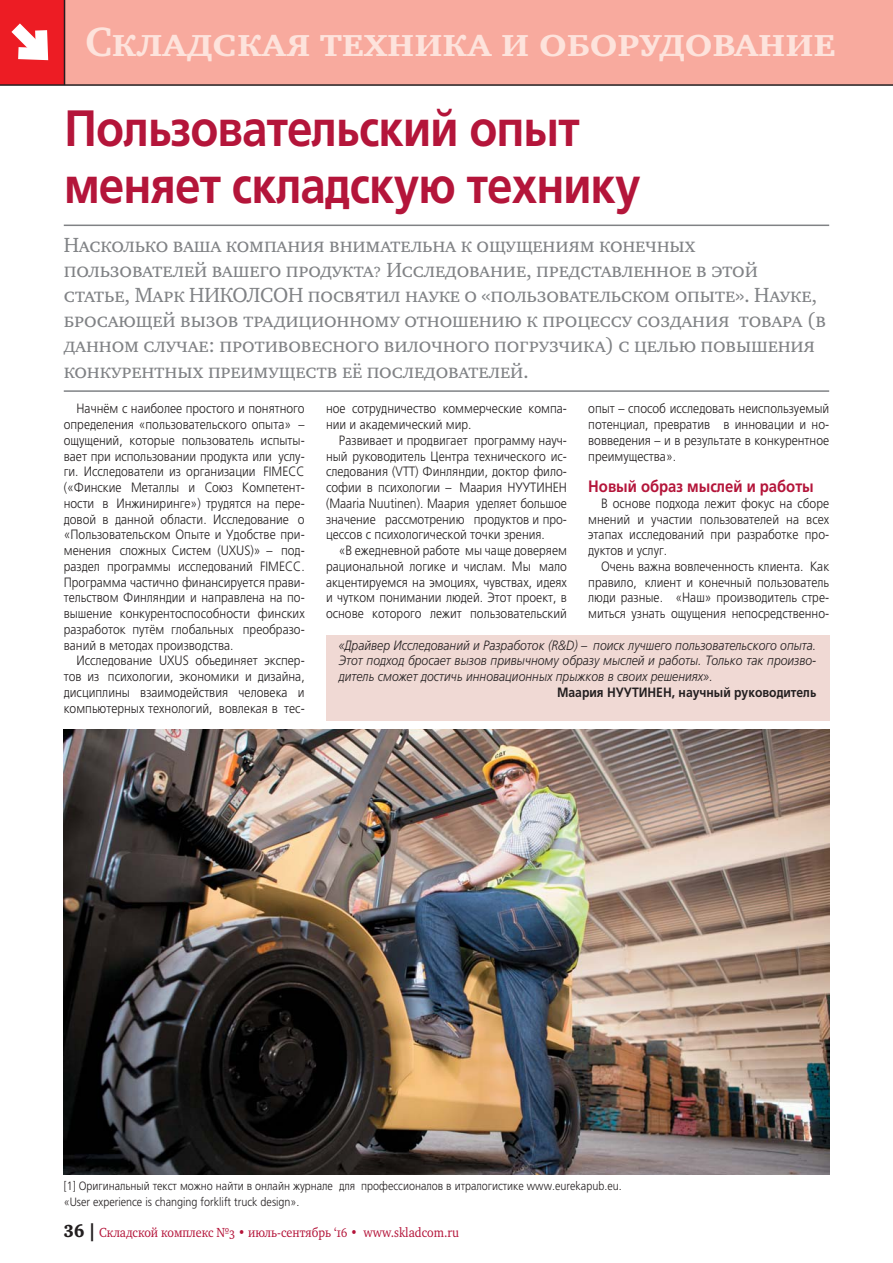
<style>
.page{position:relative;width:893px;height:1263px;background:#fff}
.page>*{position:absolute;margin:0;border:0;box-sizing:border-box;transform-origin:0 0}
.t1{font:51px/57px "AG Foreigner Medium C";letter-spacing:-.02em;color:#b4153a;scale:.9 1}
.t2{font:700 42px "Charter SCC";color:#fde3dc}
.t3{font:21px/25.2px "Charter SCC";letter-spacing:-.01em;color:#808285}
.t4{font:700 16.5px "AG Foreigner Light C";color:#b4153a;scale:.9 1}
.t5{font:13.5px/15.8px "AG Foreigner Light C";color:#231f20;text-align:justify;scale:.9 1}
.t6{font:italic 13.5px/15.8px "AG Foreigner Light C";color:#231f20;text-align:justify;scale:.9 1}
.t7{font:13.5px "Charter OSC";color:#b4153a;scale:.9 1}
.t8{font:700 13.5px "AG Foreigner Light C";color:#231f20;scale:.9 1}
.t9{font:12px/15.8px "AG Foreigner Light C";color:#231f20;scale:.9 1}
.s1{font-family:"Charter Black C";font-size:18px;color:#231f20}
</style>
<div class="page">
<div style="left:51px;top:0;width:842px;height:85px;background:#f8aa9e"></div>
<div style="left:0;top:0;width:64px;height:85px;background:#ed1c24"></div>
<svg style="left:11px;top:23px;width:38px;height:38px"></svg>
<hr style="left:64px;top:0;width:1px;height:85px;background:#231f20">
<hr style="left:0;top:84px;width:893px;height:2px;background:#231f20">
<hr style="left:64px;top:225px;width:765px;height:1px;background:#808285">
<hr style="left:64px;top:390px;width:765px;height:2px;background:#808285">
<img style="left:64px;top:729px;width:765px;height:445px">
<div style="left:326px;top:634px;width:503px;height:86px;background:#f0d9d4"></div>
<h2 class="t2" style="left:85px;top:16px;width:752px">Складская техника и оборудование</h2>
<h1 class="t1" style="left:64px;top:102px;width:642px">Пользовательский опыт меняет складскую технику</h1>
<p class="t3" style="left:64px;top:232px;width:764px">Насколько ваша компания внимательна к ощущениям конечных пользователей вашего продукта? Исследование, представленное в этой статье, Марк НИКОЛСОН посвятил науке о «пользовательском опыте». Науке, бросающей вызов традиционному отношению к процессу создания товара (в данном случае: противовесного вилочного погрузчика) с целью повышения конкурентных преимуществ её последователей.</p>
<p class="t5" style="left:64px;top:401px;width:269px;text-indent:13px">Начнём с наиболее простого и понятного определения «пользовательского опыта» – ощущений, которые пользователь испыты&shy;вает при использовании продукта или услу&shy;ги. Исследователи из организации FIMECC («Финские Металлы и Союз Компетент&shy;ности в Инжиниринге») трудятся на пере&shy;довой в данной области. Исследование о «Пользовательском Опыте и Удобстве при&shy;менения сложных Систем (UXUS)» – под&shy;раздел программы исследований FIMECC.<br>Программа частично финансируется прави&shy;тельством Финляндии и направлена на по&shy;вышение конкурентоспособности финских разработок путём глобальных преобразо&shy;ваний в методах производства.</p>
<p class="t5" style="left:64px;top:653px;width:269px;text-indent:13px">Исследование UXUS объединяет экспер&shy;тов из психологии, экономики и дизайна, дисциплины взаимодействия человека и компьютерных технологий, вовлекая в тес-</p>
<p class="t5" style="left:326px;top:401px;width:269px">ное сотрудничество коммерческие компа&shy;нии и академический мир.</p>
<p class="t5" style="left:326px;top:433px;width:269px;text-indent:13px">Развивает и продвигает программу науч&shy;ный руководитель Центра технического ис&shy;следования (VTT) Финляндии, доктор фило&shy;софии в психологии – Маария НУУТИНЕН (Maaria Nuutinen). Маария уделяет большое значение рассмотрению продуктов и про&shy;цессов с психологической точки зрения.</p>
<p class="t5" style="left:326px;top:543px;width:269px;text-indent:13px">«В ежедневной работе мы чаще доверяем рациональной логике и числам. Мы мало акцентируемся на эмоциях, чувствах, идеях и чутком понимании людей. Этот проект, в основе которого лежит пользовательский</p>
<p class="t5" style="left:588px;top:401px;width:269px">опыт – способ исследовать неиспользуемый потенциал, превратив в инновации и но&shy;вовведения – и в результате в конкурентное преимущества».</p>
<p class="t4" style="left:588px;top:478px;width:252px">Новый образ мыслей и работы</p>
<p class="t5" style="left:588px;top:496px;width:269px;text-indent:13px">В основе подхода лежит фокус на сборе мнений и участии пользователей на всех этапах исследований при разработке про&shy;дуктов и услуг.</p>
<p class="t5" style="left:588px;top:559px;width:269px;text-indent:13px">Очень важна вовлеченность клиента. Как правило, клиент и конечный пользователь люди разные. «Наш» производитель стре&shy;миться узнать ощущения непосредственно-</p>
<p class="t6" style="left:339px;top:638px;width:532px">«Драйвер Исследований и Разработок (R&amp;D) – поиск лучшего пользовательского опыта.<br>Этот подход бросает вызов привычному образу мыслей и работы. Только так произво&shy;дитель сможет достичь инновационных прыжков в своих решениях».</p>
<p class="t8" style="left:557px;top:686px;width:290px">Маария НУУТИНЕН, научный руководитель</p>
<p class="t9" style="left:64px;top:1178px;width:621px">[1] Оригинальный текст можно найти в онлайн журнале для профессионалов в итралогистике www.eurekapub.eu. «User experience is changing forklift truck design».</p>
<p class="t7" style="left:64px;top:1227px;width:441px"><span class="s1">36 |</span> Складской комплекс №3 • июль-сентябрь ‘16 • www.skladcom.ru</p>
</div>
